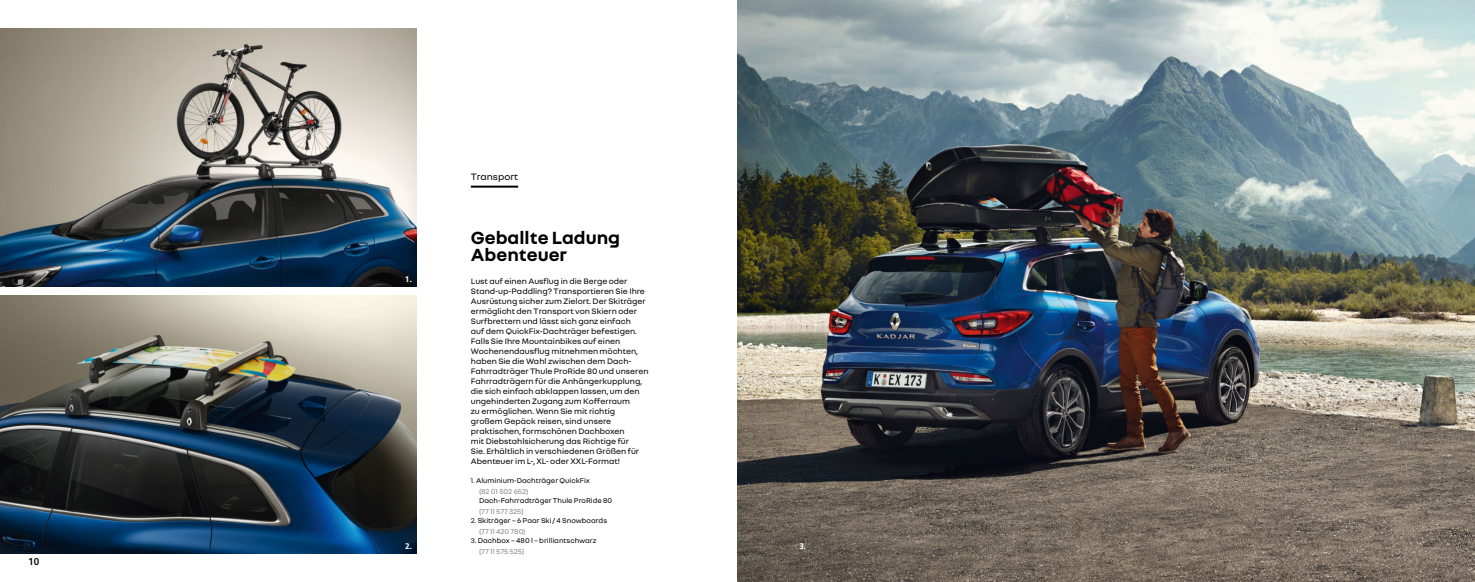
<style>
.page{position:relative;width:1475px;height:582px;background:#fff}
.page>*{position:absolute;margin:0;border:0;box-sizing:border-box;transform-origin:0 0}
.t1{font:700 19px/17.4px "Nouvel R";color:#000}
.t2{font:10px "Nouvel R";color:#000}
.t3{font:500 10px "Read";color:#000}
.t4{font:8.5px/10px "Nouvel R";color:#000}
.t5{font:700 8px "Read";color:#fff}
.t6{font:7.5px/11px "Nouvel R";color:#000}
.t7{font:7.5px "Nouvel R";color:#868786}
.s1{font-style:inherit}
.s2{color:#868786}
</style>
<div class="page">
<img style="left:0;top:28px;width:417px;height:258px">
<img style="left:0;top:295px;width:417px;height:258px">
<img style="left:737px;top:0;width:737px;height:581px">
<hr style="left:471px;top:185px;width:47px;height:2px;background:#000">
<p class="t3" style="left:28px;top:554px;width:13px">10</p>
<p class="t5" style="left:405px;top:274px;width:8px">1.</p>
<p class="t2" style="left:471px;top:171px;width:49px">Transport</p>
<h1 class="t1" style="left:471px;top:229px;width:151px">Geballte Ladung<br>Abenteuer</h1>
<p class="t4" style="left:471px;top:276px;width:179px">Lust auf einen Ausflug in die Berge oder Stand-up-Paddling? Transportieren Sie Ihre Ausrüstung sicher zum Zielort. Der Skiträger ermöglicht den Transport von Skiern oder Surfbrettern und lässt sich ganz einfach<br>auf dem QuickFix-Dachträger befestigen.<br>Falls Sie Ihre Mountainbikes auf einen Wochenendausflug mitnehmen möchten, haben Sie die Wahl zwischen dem Dach-Fahrradträger Thule ProRide 80 und unseren Fahrradträgern für die Anhängerkupplung, die sich einfach abklappen lassen, um den ungehinderten Zugang zum Kofferraum<br>zu ermöglichen. Wenn Sie mit richtig großem Gepäck reisen, sind unsere praktischen, formschönen Dachboxen<br>mit Diebstahlsicherung das Richtige für<br>Sie. Erhältlich in verschiedenen Größen für Abenteuer im L-, XL- oder XXL-Format!</p>
<p class="t6" style="left:479px;top:474px;width:112px;text-indent:-8px"><span class="s1">1.</span> Aluminium-Dachträger QuickFix <span class="s2">(82 01 502 652)</span></p>
<p class="t6" style="left:479px;top:494px;width:135px">Dach-Fahrradträger Thule ProRide 80</p>
<p class="t7" style="left:479px;top:507px;width:46px">(77 11 577 325)</p>
<p class="t6" style="left:479px;top:514px;width:130px;text-indent:-8px"><span class="s1">2.</span> Skiträger – 6 Paar Ski / 4 Snowboards <span class="s2">(77 11 420 780)</span></p>
<p class="t6" style="left:479px;top:534px;width:119px;text-indent:-8px"><span class="s1">3.</span> Dachbox – 480 l – brilliantschwarz <span class="s2">(77 11 575 525)</span></p>
<p class="t5" style="left:405px;top:540px;width:8px">2.</p>
<p class="t5" style="left:799px;top:540px;width:8px">3.</p>
</div>
